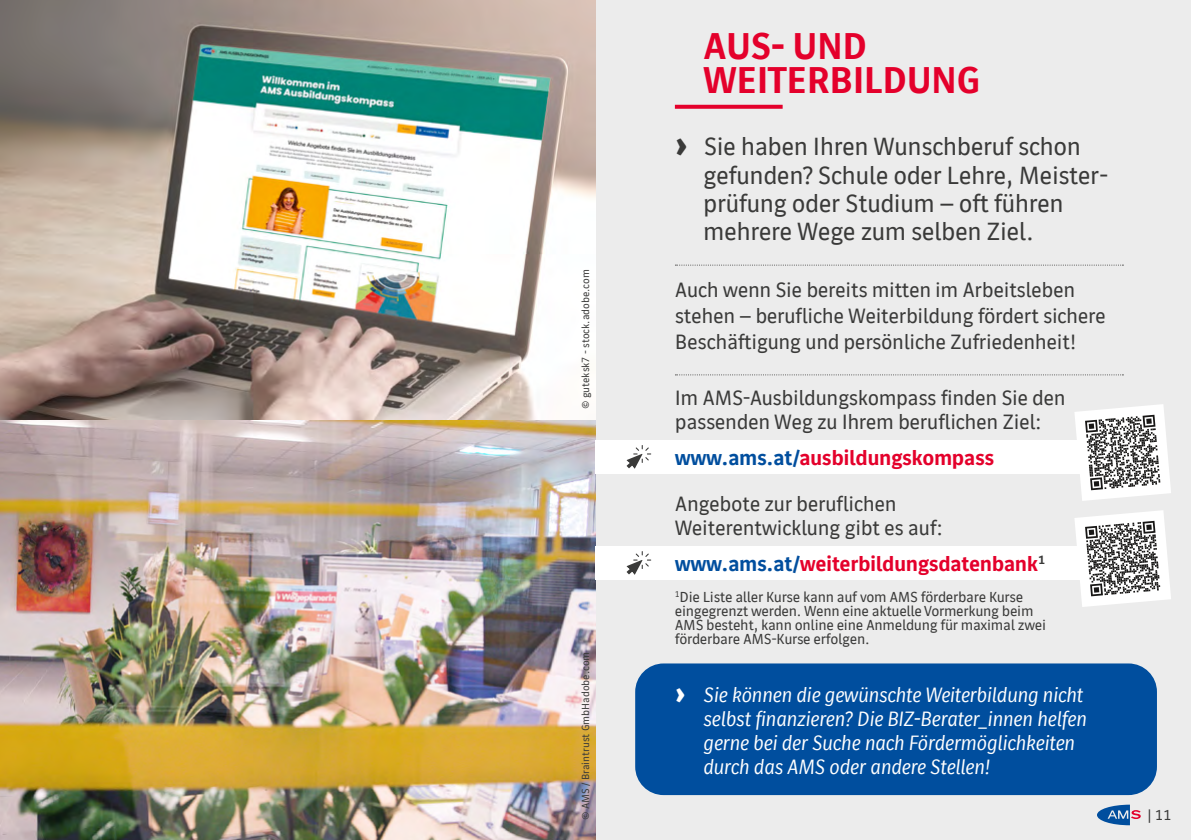
<style>
.page{position:relative;width:1191px;height:840px;background:#fff}
.page>*{position:absolute;margin:0;border:0;box-sizing:border-box;transform-origin:0 0}
.t1{font:700 36px/34px "AMS Laborat";letter-spacing:-.015em;color:#e4002b}
.t2{font:24px/28px "AMS Laborat";letter-spacing:-.02em;color:#3a3a39}
.t3{font:italic 20px/24px "AMS Laborat";letter-spacing:-.02em;color:#fff}
.zitat{font:20px/26px "AMS Laborat";letter-spacing:-.02em;color:#3a3a39}
.txt{font:20px/24px "AMS Laborat";letter-spacing:-.02em;color:#3a3a39}
.link_weiss{font:700 20px "AMS Laborat";letter-spacing:-.02em;color:#e4002b}
.link_weiss-2{font:14px/14px "AMS Laborat";letter-spacing:-.02em;color:#3a3a39}
.txt_fin{font:14px "AMS Laborat";color:#3a3a39}
.t4{font:10px "AMS Laborat";color:#3a3a39}
.s1{color:#004e9e}
</style>
<div class="page">
<div style="left:595px;top:0;width:596px;height:839px;background:#ececec"></div>
<img style="left:0;top:0;width:595px;height:839px">
<svg style="left:675px;top:105px;width:107px;height:4px"></svg>
<div style="left:595px;top:440px;width:562px;height:34px;background:#fff"></div>
<div style="left:595px;top:546px;width:562px;height:34px;background:#fff"></div>
<div style="left:635px;top:663px;width:522px;height:131px;background:#004e9e;border-radius:28px"></div>
<svg style="left:675px;top:264px;width:448px;height:1px"></svg>
<svg style="left:675px;top:374px;width:448px;height:1px"></svg>
<svg style="left:626px;top:445px;width:25px;height:23px"></svg>
<svg style="left:626px;top:551px;width:25px;height:23px"></svg>
<svg style="left:1075px;top:404px;width:96px;height:96px"></svg>
<svg style="left:1075px;top:510px;width:96px;height:96px"></svg>
<svg style="left:1097px;top:804px;width:43px;height:20px"></svg>
<p class="t4" style="left:579px;top:409px;width:141px;rotate:-90deg">© guteksk7 - stock.adobe.com</p>
<p class="t4" style="left:579px;top:819px;width:170px;rotate:-90deg">© AMS / Braintrust GmbHadobe.com</p>
<p class="t1" style="left:703px;top:29px;width:279px">AUS- UND<br>WEITERBILDUNG</p>
<p class="t2" style="left:703px;top:133px;width:407px">Sie haben Ihren Wunschberuf schon gefunden? Schule oder Lehre, Meister&shy;prüfung oder Studium – oft führen mehrere Wege zum selben Ziel.</p>
<p class="zitat" style="left:675px;top:277px;width:432px">Auch wenn Sie bereits mitten im Arbeitsleben stehen – berufliche Weiterbildung fördert sichere<br>Beschäftigung und persönliche Zufriedenheit!</p>
<p class="txt" style="left:675px;top:386px;width:392px">Im AMS-Ausbildungskompass finden Sie den passenden Weg zu Ihrem beruflichen Ziel:</p>
<p class="link_weiss" style="left:675px;top:444px;width:321px"><span class="s1">www.ams.at/</span>ausbildungskompass</p>
<p class="txt" style="left:675px;top:492px;width:269px">Angebote zur beruflichen<br>Weiterentwicklung gibt es auf:</p>
<p class="link_weiss" style="left:675px;top:550px;width:371px"><span class="s1">www.ams.at/</span>weiterbildungsdatenbank<sup>1</sup></p>
<p class="link_weiss-2" style="left:675px;top:589px;width:373px"><sup>1</sup>Die Liste aller Kurse kann auf vom AMS förderbare Kurse eingegrenzt werden. Wenn eine aktuelle Vormerkung beim AMS besteht, kann online eine Anmeldung für maximal zwei förderbare AMS-Kurse erfolgen.</p>
<p class="t3" style="left:703px;top:682px;width:385px">Sie können die gewünschte Weiterbildung nicht selbst finanzieren? Die BIZ-Berater_innen helfen gerne bei der Suche nach Fördermöglichkeiten durch das AMS oder andere Stellen!</p>
<p class="txt_fin" style="left:1147px;top:805px;width:26px">| 11</p>
</div>
